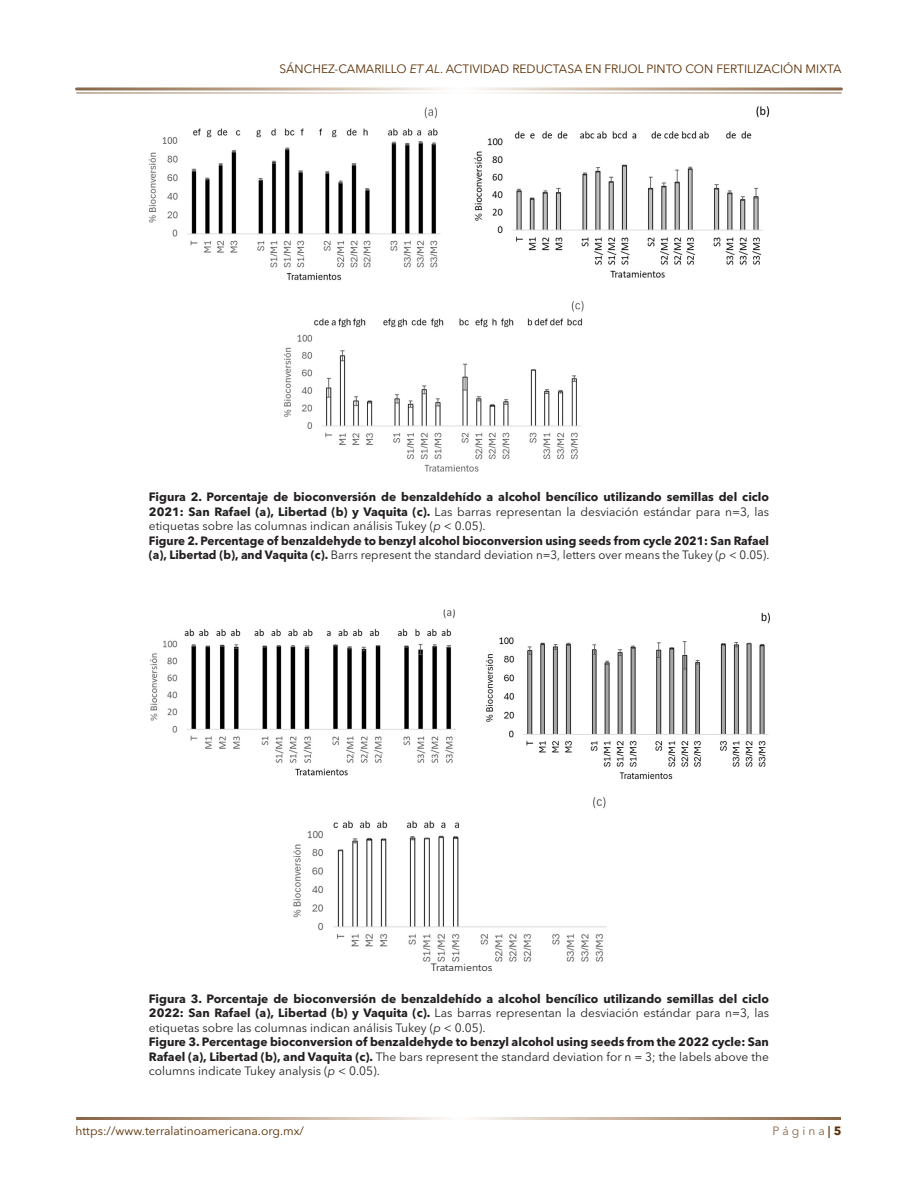
<style>
.page{position:relative;width:918px;height:1188px;background:#fff}
.page>*{position:absolute;margin:0;border:0;box-sizing:border-box;transform-origin:0 0}
._13_-TITULO_FIGURA{font:700 12px/14.4px "Avenir Next LT Pro";color:#231f20;text-align:justify}
.t1{font:12px "Avenir Next LT Pro";color:#592d00}
.t2{font:12px "Avenir Next LT Pro";color:#866546}
._13_-TITULO_FIGURA-2{font:10.5px "Avenir Next LT Pro";color:#231f20}
.s1{font-style:italic}
.s2{font-weight:400}
.s3{font-weight:400;font-style:italic}
.s4{font-weight:700}
.s5{font-weight:700;color:#592d00}
</style>
<div class="page">
<img style="left:149px;top:107px;width:292px;height:174px">
<img style="left:474px;top:106px;width:295px;height:172px">
<img style="left:283px;top:300px;width:301px;height:172px">
<img style="left:149px;top:610px;width:307px;height:166px">
<img style="left:485px;top:612px;width:284px;height:167px">
<img style="left:293px;top:797px;width:313px;height:164px">
<p class="t1" style="left:279px;top:62px;width:564px">SÁNCHEZ-CAMARILLO <span class="s1">ET AL</span>. ACTIVIDAD REDUCTASA EN FRIJOL PINTO CON FERTILIZACIÓN MIXTA</p>
<p class="_13_-TITULO_FIGURA" style="left:149px;top:490px;width:622px">Figura 2. Porcentaje de bioconversión de benzaldehído a alcohol bencílico utilizando semillas del ciclo 2021: San Rafael (a), Libertad (b) y Vaquita (c). <span class="s2">Las barras representan la desviación estándar para n=3, las etiquetas sobre las columnas indican análisis Tukey (</span><span class="s3">p</span> <span class="s2">&lt; 0.05).</span></p>
<p class="_13_-TITULO_FIGURA" style="left:149px;top:533px;width:622px">Figure 2. Percentage of benzaldehyde to benzyl alcohol bioconversion using seeds from cycle 2021: San Rafael (a), Libertad (b), and Vaquita (c). <span class="s2">Barrs represent the standard deviation n=3, letters over means the Tukey (</span><span class="s3">p</span> <span class="s2">&lt; 0.05).</span></p>
<p class="_13_-TITULO_FIGURA-2" style="left:431px;top:961px;width:63px">Tratamientos</p>
<p class="_13_-TITULO_FIGURA" style="left:149px;top:991px;width:622px">Figura 3. Porcentaje de bioconversión de benzaldehído a alcohol bencílico utilizando semillas del ciclo 2022: San Rafael (a), Libertad (b) y Vaquita (c). <span class="s2">Las barras representan la desviación estándar para n=3, las etiquetas sobre las columnas indican análisis Tukey (</span><span class="s3">p</span> <span class="s2">&lt; 0.05).</span></p>
<p class="_13_-TITULO_FIGURA" style="left:149px;top:1035px;width:622px">Figure 3. Percentage bioconversion of benzaldehyde to benzyl alcohol using seeds from the 2022 cycle: San Rafael (a), Libertad (b), and Vaquita (c). <span class="s2">The bars represent the standard deviation for n = 3; the labels above the columns indicate Tukey analysis (</span><span class="s3">p</span> <span class="s2">&lt; 0.05).</span></p>
<p class="t1" style="left:76px;top:1124px;width:230px">https://www.terralatinoamericana.org.mx/</p>
<p class="t2" style="left:772px;top:1124px;width:70px">P á g i n a<span class="s4">|</span><span class="s5">5</span></p>
</div>
